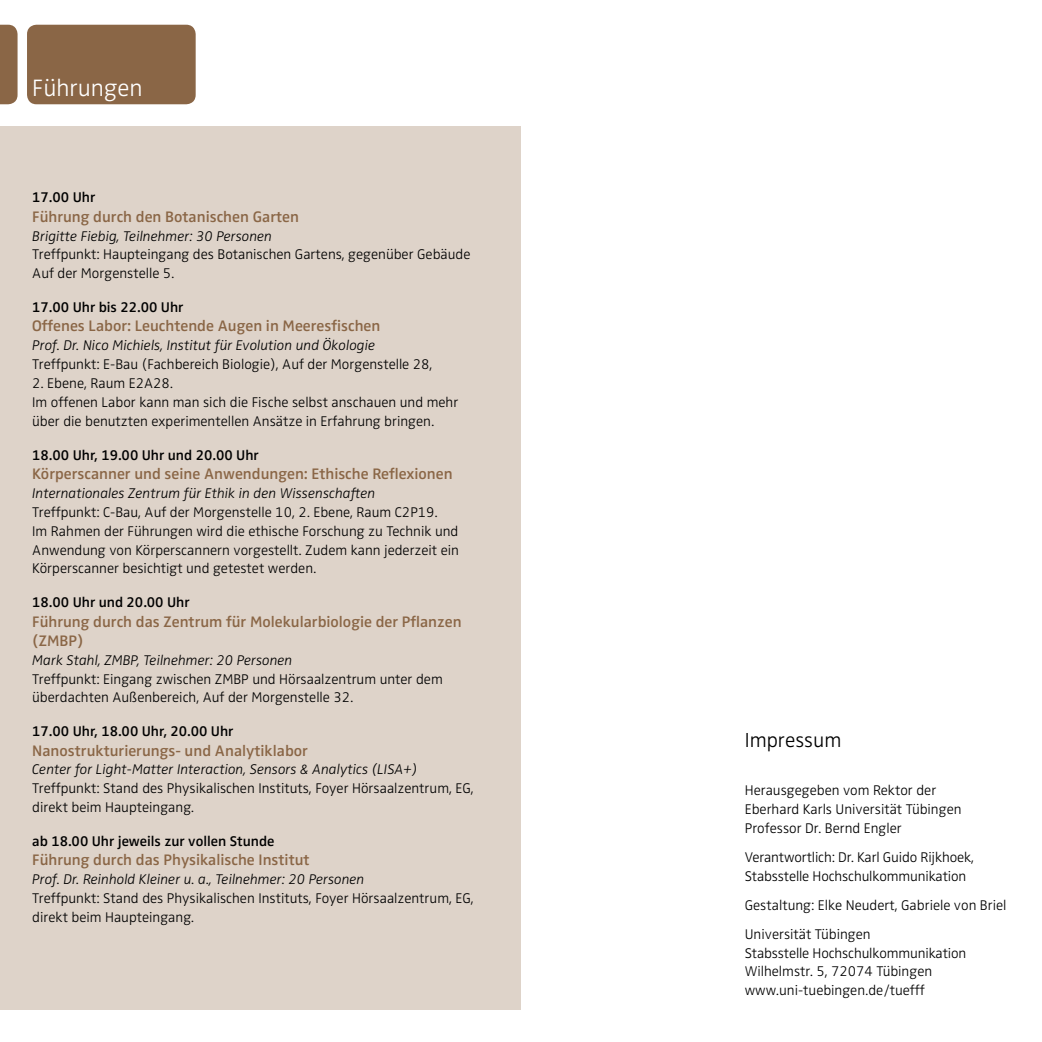
<style>
.page{position:relative;width:1042px;height:1042px;background:#fff}
.page>*{position:absolute;margin:0;border:0;box-sizing:border-box;transform-origin:0 0}
.t1{font:300 24.5px "Zwo OT";color:#fff}
.t2{font:300 21px "Zwo OT";color:#000}
.t3{font:600 15.75px/19.2px "Zwo OT";color:#8a6646}
.t4{font:300 14.53px/18.9px "Zwo OT";color:#000}
.t5{font:italic 300 14.53px "Zwo OT";color:#000}
.t6{font:600 14.53px "Zwo OT";color:#000}
</style>
<div class="page">
<div style="left:0;top:126px;width:521px;height:883px;background:#ded3c9"></div>
<div style="left:27px;top:25px;width:169px;height:79px;background:#8a6646;border-radius:9px"></div>
<svg style="left:0;top:25px;width:18px;height:79px"></svg>
<h1 class="t1" style="left:32px;top:73px;width:112px">Führungen</h1>
<p class="t6" style="left:32px;top:189px;width:65px">17.00 Uhr</p>
<p class="t3" style="left:32px;top:207px;width:268px">Führung durch den Botanischen Garten</p>
<p class="t5" style="left:32px;top:227px;width:241px">Brigitte Fiebig, Teilnehmer: 30 Personen</p>
<p class="t4" style="left:32px;top:245px;width:440px">Treffpunkt: Haupteingang des Botanischen Gartens, gegenüber Gebäude<br>Auf der Morgenstelle 5.</p>
<p class="t6" style="left:32px;top:299px;width:153px">17.00 Uhr bis 22.00 Uhr</p>
<p class="t3" style="left:32px;top:317px;width:350px">Offenes Labor: Leuchtende Augen in Meeresfischen</p>
<p class="t5" style="left:32px;top:337px;width:344px">Prof. Dr. Nico Michiels, Institut für Evolution und Ökologie</p>
<p class="t4" style="left:32px;top:355px;width:402px">Treffpunkt: E-Bau (Fachbereich Biologie), Auf der Morgenstelle 28,</p>
<p class="t4" style="left:32px;top:374px;width:427px">2. Ebene, Raum E2A28.<br>Im offenen Labor kann man sich die Fische selbst anschauen und mehr über die benutzten experimentellen Ansätze in Erfahrung bringen.</p>
<p class="t6" style="left:32px;top:446px;width:228px">18.00 Uhr, 19.00 Uhr und 20.00 Uhr</p>
<p class="t3" style="left:32px;top:464px;width:422px">Körperscanner und seine Anwendungen: Ethische Reflexionen</p>
<p class="t5" style="left:32px;top:485px;width:345px">Internationales Zentrum für Ethik in den Wissenschaften</p>
<p class="t4" style="left:32px;top:503px;width:428px">Treffpunkt: C-Bau, Auf der Morgenstelle 10, 2. Ebene, Raum C2P19.<br>Im Rahmen der Führungen wird die ethische Forschung zu Technik und Anwendung von Körperscannern vorgestellt. Zudem kann jederzeit ein Körperscanner besichtigt und getestet werden.</p>
<p class="t6" style="left:32px;top:594px;width:159px">18.00 Uhr und 20.00 Uhr</p>
<p class="t3" style="left:32px;top:612px;width:431px">Führung durch das Zentrum für Molekularbiologie der Pflanzen (ZMBP)</p>
<p class="t5" style="left:32px;top:651px;width:262px">Mark Stahl, ZMBP, Teilnehmer: 20 Personen</p>
<p class="t4" style="left:32px;top:669px;width:412px">Treffpunkt: Eingang zwischen ZMBP und Hörsaalzentrum unter dem überdachten Außenbereich, Auf der Morgenstelle 32.</p>
<p class="t6" style="left:32px;top:723px;width:203px">17.00 Uhr, 18.00 Uhr, 20.00 Uhr</p>
<p class="t3" style="left:32px;top:741px;width:277px">Nanostrukturierungs- und Analytiklabor</p>
<p class="t5" style="left:32px;top:761px;width:387px">Center for Light-Matter Interaction, Sensors &amp; Analytics (LISA+)</p>
<p class="t4" style="left:32px;top:779px;width:443px">Treffpunkt: Stand des Physikalischen Instituts, Foyer Hörsaalzentrum, EG, direkt beim Haupteingang.</p>
<p class="t6" style="left:32px;top:833px;width:244px">ab 18.00 Uhr jeweils zur vollen Stunde</p>
<p class="t3" style="left:32px;top:851px;width:279px">Führung durch das Physikalische Institut</p>
<p class="t5" style="left:32px;top:871px;width:334px">Prof. Dr. Reinhold Kleiner u. a., Teilnehmer: 20 Personen</p>
<p class="t4" style="left:32px;top:889px;width:443px">Treffpunkt: Stand des Physikalischen Instituts, Foyer Hörsaalzentrum, EG, direkt beim Haupteingang.</p>
<h2 class="t2" style="left:745px;top:728px;width:98px">Impressum</h2>
<p class="t4" style="left:745px;top:781px;width:218px">Herausgegeben vom Rektor der<br>Eberhard Karls Universität Tübingen<br>Professor Dr. Bernd Engler</p>
<p class="t4" style="left:745px;top:848px;width:231px">Verantwortlich: Dr. Karl Guido Rijkhoek,<br>Stabsstelle Hochschulkommunikation</p>
<p class="t4" style="left:745px;top:891px;width:263px;line-height:28.9px">Gestaltung: Elke Neudert, Gabriele von Briel<br>Universität Tübingen</p>
<p class="t4" style="left:745px;top:943px;width:223px">Stabsstelle Hochschulkommunikation<br>Wilhelmstr. 5, 72074 Tübingen www.uni-tuebingen.de/tuefff</p>
</div>
